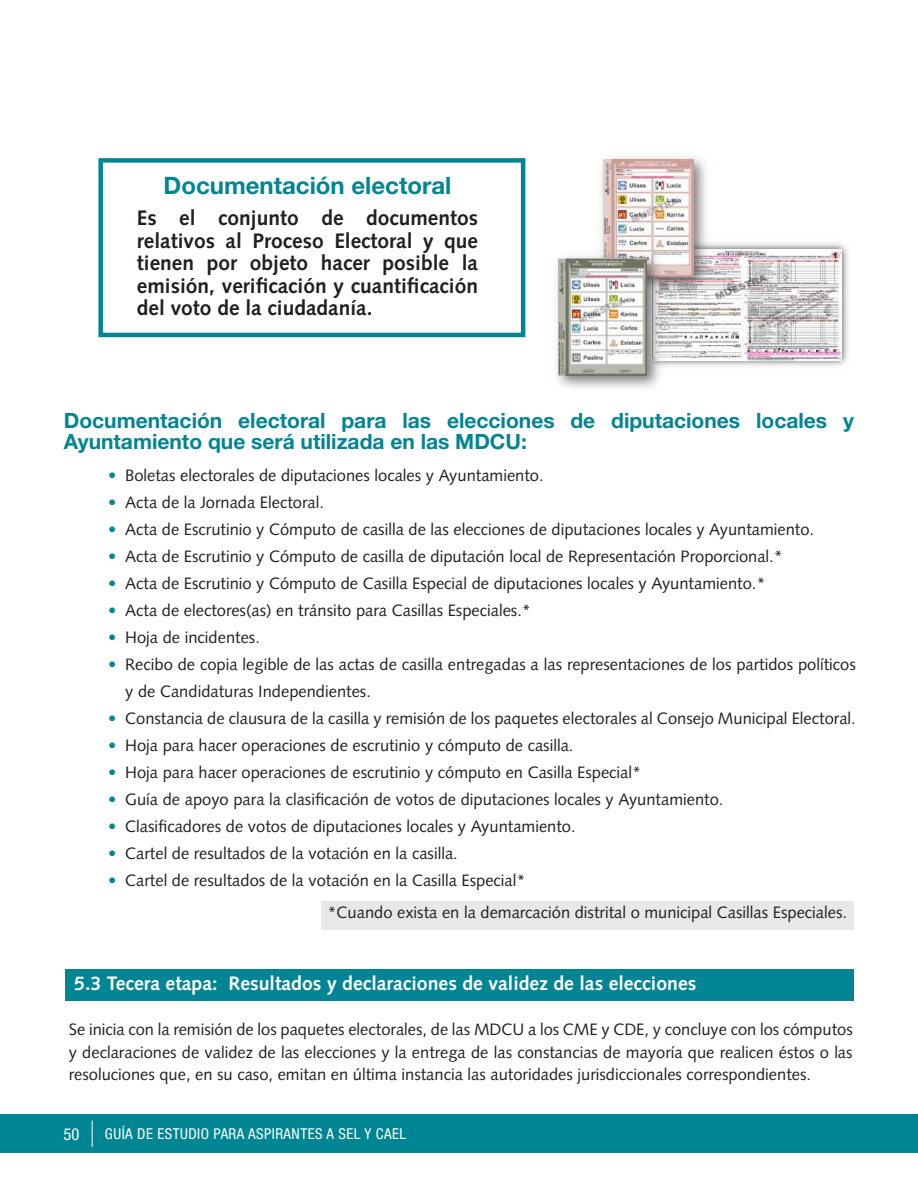
<style>
.page{position:relative;width:918px;height:1188px;background:#fff}
.page>*{position:absolute;margin:0;border:0;box-sizing:border-box;transform-origin:0 0}
.t1{font:700 24px "Helvetica Neue LT Std";color:#008593}
.t2{font:700 21px/22.5px "Syntax LT Std";color:#231f20;text-align:justify}
.t3{font:700 21px/21px "Helvetica Neue LT Std";color:#008593}
.t4{font:700 19.5px "Syntax LT Std";color:#fff}
.t5{font:16.5px/22.5px "Syntax LT Std";color:#231f20}
.t6{font:condensed 16.5px "Helvetica Neue LT Std";color:#fff}
.t7{font:condensed 15px "Helvetica Neue LT Std";letter-spacing:.03em;color:#fff}
.s1{color:#008593}
</style>
<div class="page">
<div style="left:0;top:1115px;width:918px;height:38px;background:#008592"></div>
<svg style="left:92px;top:1121px;width:1px;height:26px"></svg>
<img style="left:668px;top:243px;width:180px;height:123px">
<img style="left:668px;top:249px;width:174px;height:111px">
<img style="left:601px;top:157px;width:114px;height:141px">
<img style="left:604px;top:159px;width:89px;height:117px">
<img style="left:557px;top:248px;width:111px;height:140px">
<img style="left:559px;top:259px;width:88px;height:117px">
<div style="left:98px;top:158px;width:427px;height:179px;border:4px solid #008593"></div>
<div style="left:66px;top:969px;width:788px;height:31px;background:#008594"></div>
<div style="left:321px;top:901px;width:533px;height:29px;background:#e8e8e8"></div>
<h1 class="t1" style="left:164px;top:171px;width:289px">Documentación electoral</h1>
<p class="t2" style="left:137px;top:207px;width:343px">Es el conjunto de documentos relativos al Proceso Electoral y que tienen por objeto hacer posible la emisión, verificación y cuantificación del voto de la ciudadanía.</p>
<p class="t3" style="left:64px;top:409px;width:792px">Documentación electoral para las elecciones de diputaciones locales y<br>Ayuntamiento que será utilizada en las MDCU:</p>
<p class="t5" style="left:108px;top:464px;width:437px"><span class="s1">•</span> Boletas electorales de diputaciones locales y Ayuntamiento.</p>
<p class="t5" style="left:108px;top:491px;width:217px"><span class="s1">•</span> Acta de la Jornada Electoral.</p>
<p class="t5" style="left:108px;top:518px;width:708px"><span class="s1">•</span> Acta de Escrutinio y Cómputo de casilla de las elecciones de diputaciones locales y Ayuntamiento.</p>
<p class="t5" style="left:108px;top:545px;width:676px"><span class="s1">•</span> Acta de Escrutinio y Cómputo de casilla de diputación local de Representación Proporcional.*</p>
<p class="t5" style="left:108px;top:572px;width:659px"><span class="s1">•</span> Acta de Escrutinio y Cómputo de Casilla Especial de diputaciones locales y Ayuntamiento.*</p>
<p class="t5" style="left:108px;top:599px;width:424px"><span class="s1">•</span> Acta de electores(as) en tránsito para Casillas Especiales.*</p>
<p class="t5" style="left:108px;top:626px;width:153px"><span class="s1">•</span> Hoja de incidentes.</p>
<p class="t5" style="left:125px;top:650px;width:732px;line-height:27px;text-indent:-17px"><span class="s1">•</span> Recibo de copia legible de las actas de casilla entregadas a las representaciones de los partidos políticos y de Candidaturas Independientes.</p>
<p class="t5" style="left:108px;top:707px;width:749px"><span class="s1">•</span> Constancia de clausura de la casilla y remisión de los paquetes electorales al Consejo Municipal Electoral.</p>
<p class="t5" style="left:108px;top:734px;width:467px"><span class="s1">•</span> Hoja para hacer operaciones de escrutinio y cómputo de casilla.</p>
<p class="t5" style="left:108px;top:761px;width:535px"><span class="s1">•</span> Hoja para hacer operaciones de escrutinio y cómputo en Casilla Especial*</p>
<p class="t5" style="left:108px;top:788px;width:617px"><span class="s1">•</span> Guía de apoyo para la clasificación de votos de diputaciones locales y Ayuntamiento.</p>
<p class="t5" style="left:108px;top:815px;width:469px"><span class="s1">•</span> Clasificadores de votos de diputaciones locales y Ayuntamiento.</p>
<p class="t5" style="left:108px;top:842px;width:351px"><span class="s1">•</span> Cartel de resultados de la votación en la casilla.</p>
<p class="t5" style="left:108px;top:869px;width:419px"><span class="s1">•</span> Cartel de resultados de la votación en la Casilla Especial*</p>
<p class="t5" style="left:327px;top:901px;width:521px">*Cuando exista en la demarcación distrital o municipal Casillas Especiales.</p>
<p class="t4" style="left:74px;top:973px;width:624px">5.3 Tecera etapa: Resultados y declaraciones de validez de las elecciones</p>
<p class="t5" style="left:69px;top:1019px;width:785px;text-align:justify">Se inicia con la remisión de los paquetes electorales, de las MDCU a los CME y CDE, y concluye con los cómputos y declaraciones de validez de las elecciones y la entrega de las constancias de mayoría que realicen éstos o las resoluciones que, en su caso, emitan en última instancia las autoridades jurisdiccionales correspondientes.</p>
<p class="t6" style="left:63px;top:1124px;width:17px">50</p>
<p class="t7" style="left:105px;top:1125px;width:303px">GUÍA DE ESTUDIO PARA ASPIRANTES A SEL Y CAEL</p>
</div>
